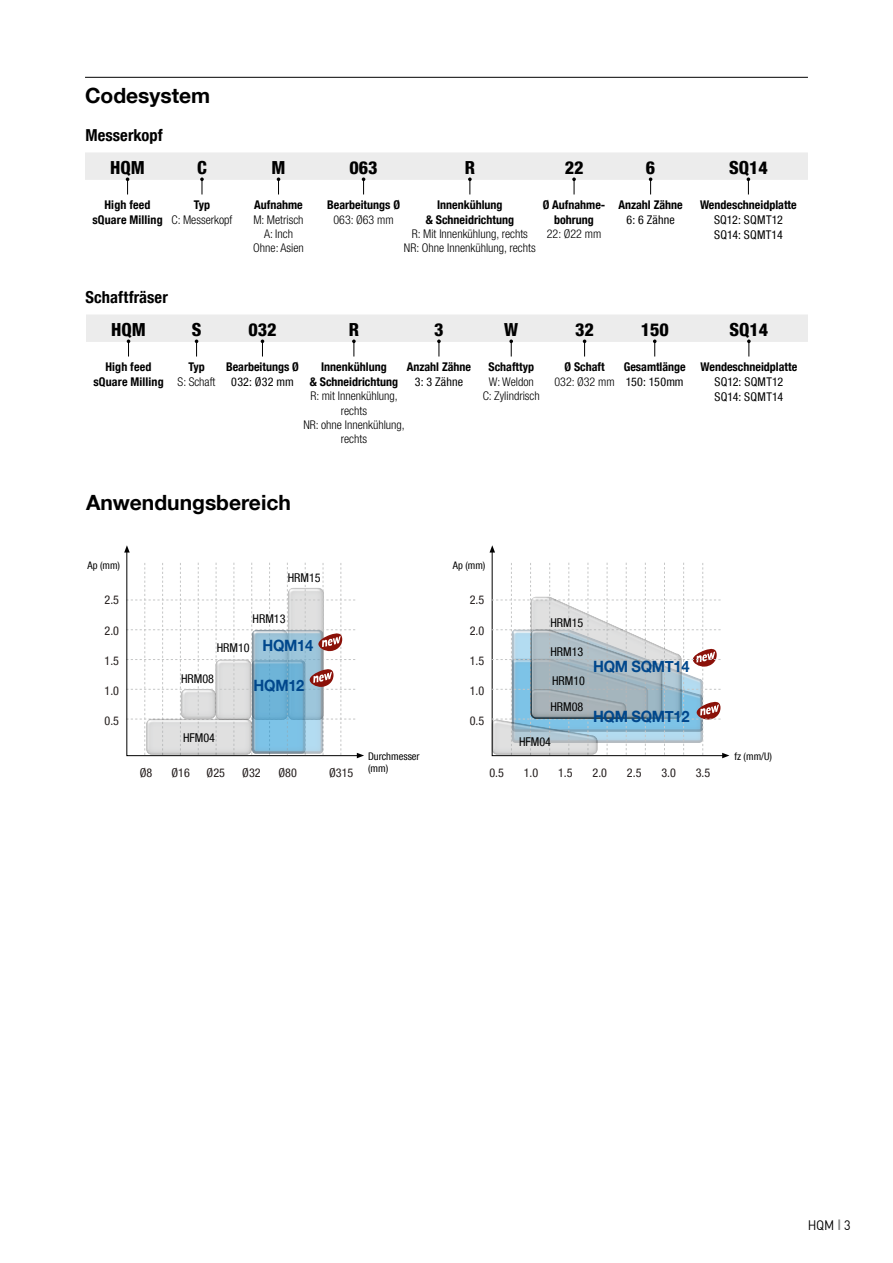
<style>
.page{position:relative;width:893px;height:1263px;background:#fff}
.page>*{position:absolute;margin:0;border:0;box-sizing:border-box;transform-origin:0 0}
.t1{font:700 21px "Helvetica Neue LT Com";color:#000}
.t2{font:800 condensed 18px "Helvetica Neue LT Com";color:#000}
.t3{font:700 condensed 16.5px "Helvetica Neue LT Com";letter-spacing:.005em;color:#000}
.t4{font:700 15.6px "Helvetica Neue";letter-spacing:-.02em;color:#00478c;scale:.94 1}
.t5{font:13.5px "DIN";color:#000;scale:.93 1}
.t6{font:condensed 12.15px "Helvetica Neue LT Com";color:#221c1b}
.t7{font:condensed 12.15px "Helvetica Neue LT Com";color:#000}
.t8{font:700 condensed 12px/14.4px "Helvetica Neue LT Com";color:#000;text-align:center}
.t9{font:300 condensed 12px/14.4px "Helvetica Neue LT Com";color:#000;text-align:center}
.t10{font:condensed 12px/15px "Helvetica Neue LT Com";letter-spacing:.015em;color:#000}
.t11{font:condensed 10.5px/12.6px "Helvetica Neue LT Com";color:#000}
.t12{font:condensed 10.35px "Helvetica Neue LT Com";color:#000}
.s1{font-family:"DIN Bold";font-size:12.15px;color:#868786}
</style>
<div class="page">
<hr style="left:85px;top:77px;width:723px;height:1px;background:#000">
<svg style="left:85px;top:152px;width:723px;height:42px"></svg>
<svg style="left:86px;top:315px;width:722px;height:41px"></svg>
<svg style="left:124px;top:545px;width:6px;height:7px"></svg>
<svg style="left:126px;top:563px;width:238px;height:195px"></svg>
<svg style="left:489px;top:545px;width:6px;height:7px"></svg>
<svg style="left:492px;top:563px;width:237px;height:195px"></svg>
<svg style="left:529px;top:628px;width:133px;height:91px;background:#acb9c0"></svg>
<h1 class="t1" style="left:85px;top:82px;width:127px">Codesystem</h1>
<h3 class="t3" style="left:85px;top:125px;width:79px">Messerkopf</h3>
<h2 class="t2" style="left:110px;top:156px;width:36px">HQM</h2>
<h2 class="t2" style="left:197px;top:156px;width:11px">C</h2>
<h2 class="t2" style="left:271px;top:156px;width:16px">M</h2>
<h2 class="t2" style="left:349px;top:156px;width:30px">063</h2>
<h2 class="t2" style="left:465px;top:156px;width:12px">R</h2>
<h2 class="t2" style="left:565px;top:156px;width:20px">22</h2>
<h2 class="t2" style="left:646px;top:156px;width:11px">6</h2>
<h2 class="t2" style="left:729px;top:156px;width:40px">SQ14</h2>
<p class="t8" style="left:92px;top:198px;width:72px;line-height:15px">High feed sQuare Milling</p>
<p class="t8" style="left:194px;top:198px;width:18px">Typ</p>
<p class="t8" style="left:327px;top:198px;width:74px">Bearbeitungs Ø</p>
<p class="t9" style="left:333px;top:212px;width:62px">063: Ø63 mm</p>
<p class="t8" style="left:543px;top:198px;width:64px">Ø Aufnahme&shy;bohrung</p>
<p class="t9" style="left:547px;top:227px;width:56px">22: Ø22 mm</p>
<p class="t8" style="left:426px;top:198px;width:90px">Innenkühlung<br>&amp; Schneidrichtung</p>
<p class="t9" style="left:404px;top:227px;width:133px">R: Mit Innenkühlung, rechts<br>NR: Ohne Innenkühlung, rechts</p>
<p class="t8" style="left:618px;top:198px;width:66px">Anzahl Zähne</p>
<p class="t10" style="left:626px;top:212px;width:50px">6: 6 Zähne</p>
<p class="t8" style="left:254px;top:198px;width:50px">Aufnahme</p>
<p class="t9" style="left:253px;top:212px;width:52px">M: Metrisch<br>A: Inch<br>Ohne: Asien</p>
<p class="t8" style="left:700px;top:198px;width:98px">Wendeschneidplatte</p>
<p class="t10" style="left:714px;top:212px;width:70px">SQ12: SQMT12<br>SQ14: SQMT14</p>
<p class="t9" style="left:172px;top:212px;width:62px">C: Messerkopf</p>
<h3 class="t3" style="left:85px;top:287px;width:84px">Schaftfräser</h3>
<h2 class="t2" style="left:111px;top:318px;width:36px">HQM</h2>
<h2 class="t2" style="left:192px;top:318px;width:11px">S</h2>
<h2 class="t2" style="left:248px;top:318px;width:30px">032</h2>
<h2 class="t2" style="left:349px;top:318px;width:12px">R</h2>
<h2 class="t2" style="left:434px;top:318px;width:11px">3</h2>
<h2 class="t2" style="left:504px;top:318px;width:16px">W</h2>
<h2 class="t2" style="left:575px;top:318px;width:20px">32</h2>
<h2 class="t2" style="left:641px;top:318px;width:30px">150</h2>
<h2 class="t2" style="left:729px;top:318px;width:40px">SQ14</h2>
<p class="t8" style="left:93px;top:360px;width:72px;line-height:15px">High feed sQuare Milling</p>
<p class="t8" style="left:188px;top:360px;width:18px">Typ</p>
<p class="t8" style="left:226px;top:360px;width:74px">Bearbeitungs Ø</p>
<p class="t10" style="left:231px;top:374px;width:64px">032: Ø32 mm</p>
<p class="t8" style="left:564px;top:360px;width:42px">Ø Schaft</p>
<p class="t9" style="left:554px;top:374px;width:62px">032: Ø32 mm</p>
<p class="t8" style="left:310px;top:360px;width:90px">Innenkühlung<br>&amp; Schneidrichtung</p>
<p class="t9" style="left:303px;top:389px;width:103px">R: mit Innenkühlung, rechts<br>NR: ohne Innenkühlung, rechts</p>
<p class="t8" style="left:407px;top:360px;width:66px">Anzahl Zähne</p>
<p class="t10" style="left:415px;top:374px;width:50px">3: 3 Zähne</p>
<p class="t8" style="left:624px;top:360px;width:64px">Gesamtlänge</p>
<p class="t10" style="left:626px;top:374px;width:59px">150: 150mm</p>
<p class="t8" style="left:488px;top:360px;width:47px">Schafttyp</p>
<p class="t9" style="left:483px;top:374px;width:59px">W: Weldon<br>C: Zylindrisch</p>
<p class="t8" style="left:701px;top:360px;width:98px">Wendeschneidplatte</p>
<p class="t10" style="left:714px;top:374px;width:70px">SQ12: SQMT12<br>SQ14: SQMT14</p>
<p class="t9" style="left:178px;top:374px;width:39px">S: Schaft</p>
<h1 class="t1" style="left:86px;top:489px;width:206px">Anwendungsbereich</h1>
<p class="t12" style="left:87px;top:559px;width:34px">Ap (mm)</p>
<p class="t12" style="left:453px;top:559px;width:34px">Ap (mm)</p>
<p class="t7" style="left:288px;top:570px;width:34px">HRM15</p>
<p class="t6" style="left:105px;top:593px;width:16px">2.5</p>
<p class="t6" style="left:105px;top:623px;width:16px">2.0</p>
<p class="t6" style="left:105px;top:653px;width:16px">1.5</p>
<p class="t6" style="left:105px;top:683px;width:16px">1.0</p>
<p class="t6" style="left:105px;top:713px;width:16px">0.5</p>
<p class="t7" style="left:253px;top:611px;width:34px">HRM13</p>
<p class="t7" style="left:217px;top:640px;width:34px">HRM10</p>
<h3 class="t4" style="left:263px;top:633px;width:55px">HQM14</h3>
<p class="t7" style="left:181px;top:672px;width:34px">HRM08</p>
<h3 class="t4" style="left:254px;top:673px;width:55px">HQM12</h3>
<p class="t6" style="left:470px;top:593px;width:16px">2.5</p>
<p class="t6" style="left:470px;top:623px;width:16px">2.0</p>
<p class="t6" style="left:470px;top:653px;width:16px">1.5</p>
<p class="t6" style="left:470px;top:683px;width:16px">1.0</p>
<p class="t6" style="left:470px;top:713px;width:16px">0.5</p>
<p class="t7" style="left:550px;top:615px;width:34px">HRM15</p>
<p class="t7" style="left:550px;top:644px;width:34px">HRM13</p>
<p class="t7" style="left:552px;top:674px;width:34px">HRM10</p>
<p class="t7" style="left:550px;top:700px;width:34px">HRM08</p>
<h3 class="t4" style="left:593px;top:654px;width:104px">HQM SQMT14</h3>
<h3 class="t4" style="left:593px;top:704px;width:104px">HQM SQMT12</h3>
<p class="t7" style="left:183px;top:730px;width:34px">HFM04</p>
<p class="t7" style="left:519px;top:735px;width:34px">HFM04</p>
<p class="t6" style="left:140px;top:765px;width:14px">Ø8</p>
<p class="t6" style="left:207px;top:765px;width:20px">Ø25</p>
<p class="t6" style="left:242px;top:765px;width:20px">Ø32</p>
<p class="t6" style="left:278px;top:765px;width:20px">Ø80</p>
<p class="t6" style="left:329px;top:765px;width:26px">Ø315</p>
<p class="t6" style="left:172px;top:765px;width:20px">Ø16</p>
<p class="t11" style="left:368px;top:750px;width:53px">Durchmesser (mm)</p>
<p class="t6" style="left:489px;top:765px;width:16px">0.5</p>
<p class="t6" style="left:558px;top:765px;width:16px">1.5</p>
<p class="t6" style="left:592px;top:765px;width:16px">2.0</p>
<p class="t6" style="left:627px;top:765px;width:16px">2.5</p>
<p class="t6" style="left:696px;top:765px;width:16px">3.5</p>
<p class="t6" style="left:524px;top:765px;width:16px">1.0</p>
<p class="t6" style="left:661px;top:765px;width:16px">3.0</p>
<p class="t12" style="left:734px;top:750px;width:39px">fz (mm/U)</p>
<p class="t5" style="left:808px;top:1216px;width:48px">HQM <span class="s1">|</span> 3</p>
</div>
